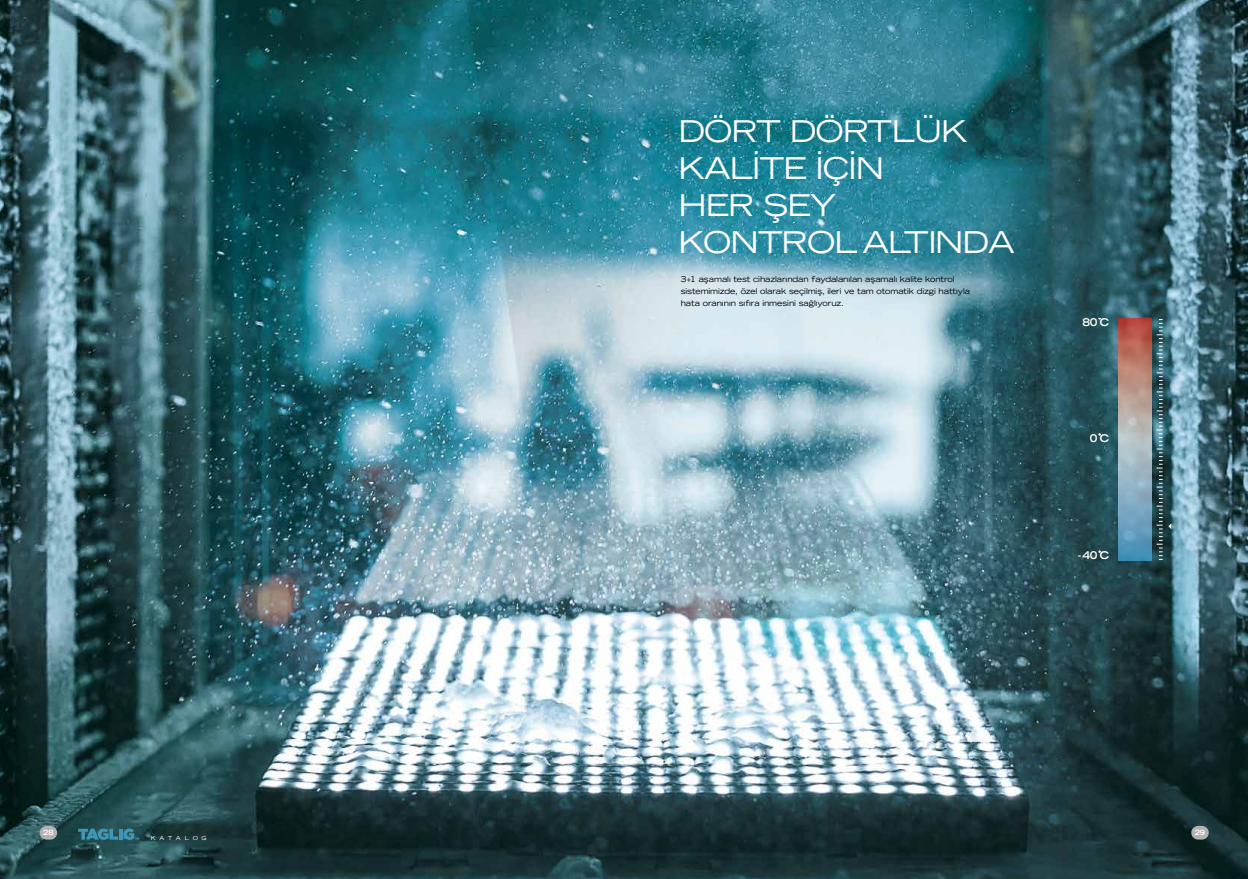
<style>
.page{position:relative;width:1248px;height:879px;background:#fff}
.page>*{position:absolute;margin:0;border:0;box-sizing:border-box;transform-origin:0 0}
.t1{font:expanded 30px/37px "Trade Gothic LT Std";letter-spacing:-.035em;color:#fff}
.t2{font:700 expanded 10.6px "Trade Gothic LT Std";color:#fff}
.t3{font:expanded 8px/12px "Trade Gothic LT Std";letter-spacing:-.01em;color:#000}
.t4{font:700 expanded 7.2px "Trade Gothic LT Std";color:#fff}
.t5{font:expanded 5.5px "Trade Gothic LT Std";letter-spacing:.67em;color:#fff}
</style>
<div class="page">
<img style="left:0;top:0;width:1247px;height:879px">
<div style="left:40px;top:826px;width:17px;height:13px;background:#b3b2b2;border-radius:7px"></div>
<div style="left:1191px;top:826px;width:17px;height:13px;background:#b3b2b2;border-radius:7px"></div>
<svg style="left:78px;top:828px;width:61px;height:12px"></svg>
<svg style="left:1118px;top:318px;width:33px;height:243px;background:#9d999f"></svg>
<svg style="left:1168px;top:523px;width:3px;height:6px"></svg>
<svg style="left:1156px;top:319px;width:6px;height:241px"></svg>
<h1 class="t1" style="left:678px;top:112px;width:337px">DÖRT DÖRTLÜK<br>KALİTE İÇİN<br>HER ŞEY<br>KONTROL ALTINDA</h1>
<p class="t3" style="left:680px;top:273px;width:291px">3+1 aşamalı test cihazlarından faydalanılan aşamalı kalite kontrol sistemimizde, özel olarak seçilmiş, ileri ve tam otomatik dizgi hattıyla hata oranının sıfıra inmesini sağlıyoruz.</p>
<h2 class="t2" style="left:1082px;top:315px;width:28px">80 C</h2>
<h2 class="t2" style="left:1089px;top:431px;width:21px">0C</h2>
<h2 class="t2" style="left:1077px;top:548px;width:33px">-40 C</h2>
<p class="t4" style="left:43px;top:828px;width:12px">28</p>
<p class="t4" style="left:1194px;top:828px;width:12px">29</p>
<p class="t5" style="left:151px;top:834px;width:57px">KATALOG</p>
</div>
